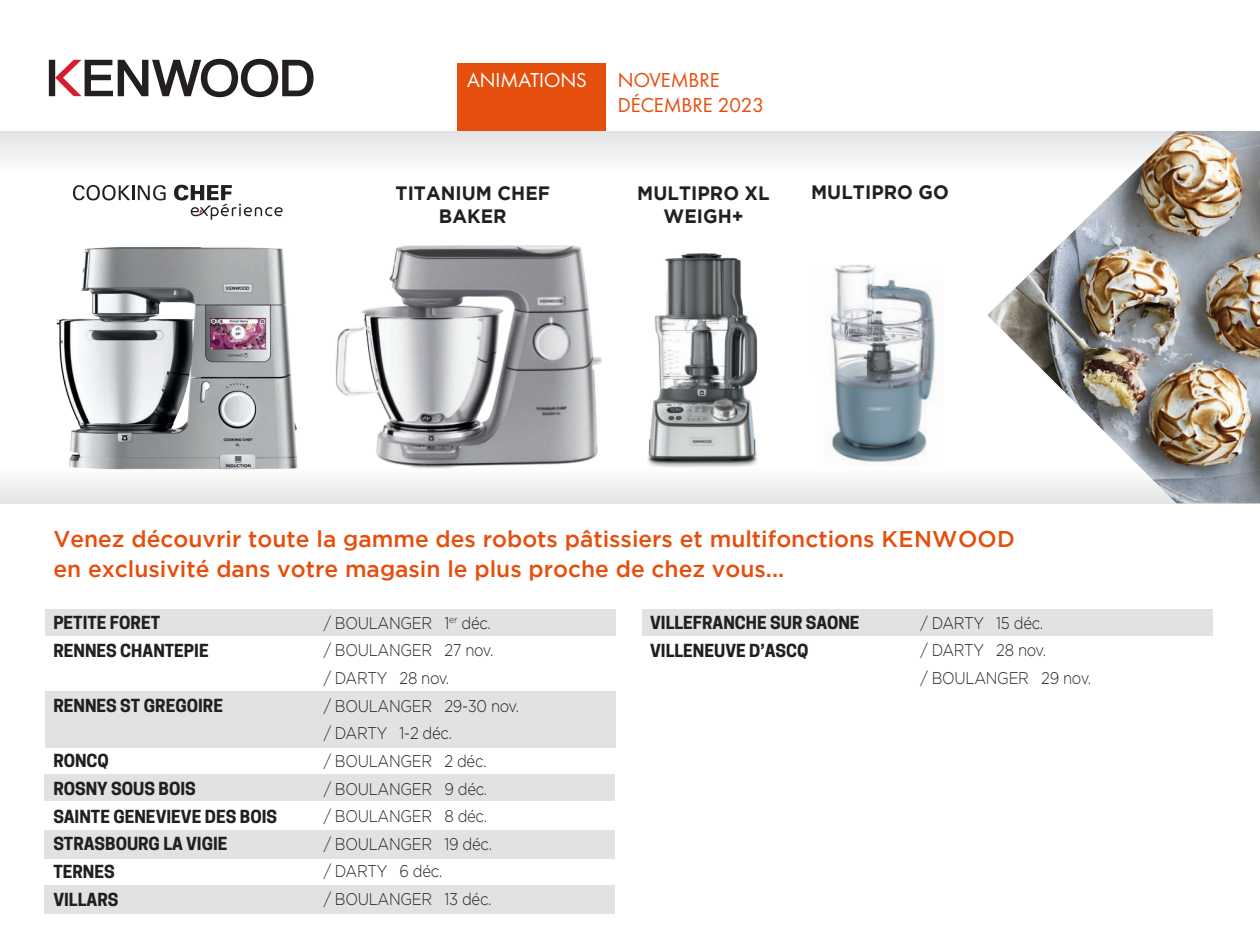
<style>
.page{position:relative;width:1260px;height:943px;background:#fff}
.page>*{position:absolute;margin:0;border:0;box-sizing:border-box;transform-origin:0 0}
.t1{font:500 22.75px/30.3px "Gotham";color:#e64e0d}
.t2{font:21px/25.2px "Futura Boo";color:#e64e0d}
.t3{font:21px "Futura Boo";color:#fff}
.t4{font:700 19.25px/22.8px "Gotham";letter-spacing:.005em;color:#231f20;text-align:center;scale:.96 1}
.t5{font:300 16.97px "Gotham";letter-spacing:-.02em;color:#231f20;scale:.88 1}
.t6{font:700 16.97px "Cooper Hewitt";color:#231f20}
</style>
<div class="page">
<div style="left:0;top:131px;width:1260px;height:43px;background:linear-gradient(to bottom,#e3e3e4,#fefefe)"></div>
<div style="left:0;top:467px;width:1260px;height:36px;background:#f0f1f1"></div>
<img style="left:987px;top:131px;width:273px;height:372px">
<img style="left:53px;top:247px;width:245px;height:226px">
<svg style="left:174px;top:185px;width:109px;height:35px"></svg>
<svg style="left:73px;top:185px;width:93px;height:15px"></svg>
<img style="left:335px;top:245px;width:272px;height:226px">
<div style="left:457px;top:64px;width:149px;height:67px;background:#e64e0d"></div>
<div style="left:49px;top:60px;width:6px;height:36px;background:#231f20"></div>
<svg style="left:55px;top:59px;width:259px;height:38px"></svg>
<img style="left:643px;top:253px;width:119px;height:215px">
<img style="left:828px;top:265px;width:108px;height:197px">
<div style="left:642px;top:609px;width:570px;height:29px;background:#e1e2e4"></div>
<div style="left:642px;top:636px;width:570px;height:28px;background:#fff"></div>
<div style="left:46px;top:609px;width:570px;height:27px;background:#e1e2e4"></div>
<div style="left:46px;top:691px;width:570px;height:56px;background:#e1e2e4"></div>
<div style="left:45px;top:774px;width:570px;height:28px;background:#e1e2e4"></div>
<div style="left:45px;top:801px;width:570px;height:29px;background:#fff"></div>
<div style="left:45px;top:830px;width:570px;height:29px;background:#e1e2e4"></div>
<div style="left:45px;top:885px;width:570px;height:28px;background:#e1e2e4"></div>
<p class="t3" style="left:467px;top:66px;width:121px">ANIMATIONS</p>
<p class="t2" style="left:618px;top:66px;width:148px">NOVEMBRE<br>DÉCEMBRE 2023</p>
<p class="t4" style="left:396px;top:181px;width:162px">TITANIUM CHEF<br>BAKER</p>
<p class="t4" style="left:637px;top:181px;width:140px">MULTIPRO XL<br>WEIGH+</p>
<p class="t4" style="left:811px;top:180px;width:145px">MULTIPRO GO</p>
<h1 class="t1" style="left:53px;top:523px;width:963px">Venez découvrir toute la gamme des robots pâtissiers et multifonctions KENWOOD en exclusivité dans votre magasin le plus proche de chez vous...</h1>
<p class="t6" style="left:53px;top:612px;width:108px">PETITE FORET</p>
<p class="t6" style="left:53px;top:640px;width:157px">RENNES CHANTEPIE</p>
<p class="t6" style="left:53px;top:695px;width:171px">RENNES ST GREGOIRE</p>
<p class="t6" style="left:53px;top:750px;width:57px">RONCQ</p>
<p class="t6" style="left:53px;top:778px;width:144px">ROSNY SOUS BOIS</p>
<p class="t6" style="left:53px;top:806px;width:225px">SAINTE GENEVIEVE DES BOIS</p>
<p class="t6" style="left:53px;top:833px;width:176px">STRASBOURG LA VIGIE</p>
<p class="t6" style="left:53px;top:861px;width:63px">TERNES</p>
<p class="t6" style="left:53px;top:889px;width:67px">VILLARS</p>
<p class="t5" style="left:324px;top:612px;width:192px">/ BOULANGER 1<sup>er</sup> déc.</p>
<p class="t5" style="left:324px;top:639px;width:194px">/ BOULANGER 27 nov.</p>
<p class="t5" style="left:324px;top:667px;width:144px">/ DARTY 28 nov.</p>
<p class="t5" style="left:324px;top:694px;width:224px">/ BOULANGER 29-30 nov.</p>
<p class="t5" style="left:324px;top:722px;width:147px">/ DARTY 1-2 déc.</p>
<p class="t5" style="left:324px;top:750px;width:187px">/ BOULANGER 2 déc.</p>
<p class="t5" style="left:324px;top:777px;width:188px">/ BOULANGER 9 déc.</p>
<p class="t5" style="left:324px;top:805px;width:187px">/ BOULANGER 8 déc.</p>
<p class="t5" style="left:324px;top:833px;width:193px">/ BOULANGER 19 déc.</p>
<p class="t5" style="left:324px;top:860px;width:136px">/ DARTY 6 déc.</p>
<p class="t5" style="left:324px;top:888px;width:192px">/ BOULANGER 13 déc.</p>
<p class="t6" style="left:650px;top:612px;width:211px">VILLEFRANCHE SUR SAONE</p>
<p class="t6" style="left:650px;top:640px;width:160px">VILLENEUVE D’ASCQ</p>
<p class="t5" style="left:920px;top:612px;width:141px">/ DARTY 15 déc.</p>
<p class="t5" style="left:920px;top:639px;width:144px">/ DARTY 28 nov.</p>
<p class="t5" style="left:920px;top:667px;width:196px">/ BOULANGER 29 nov.</p>
</div>
